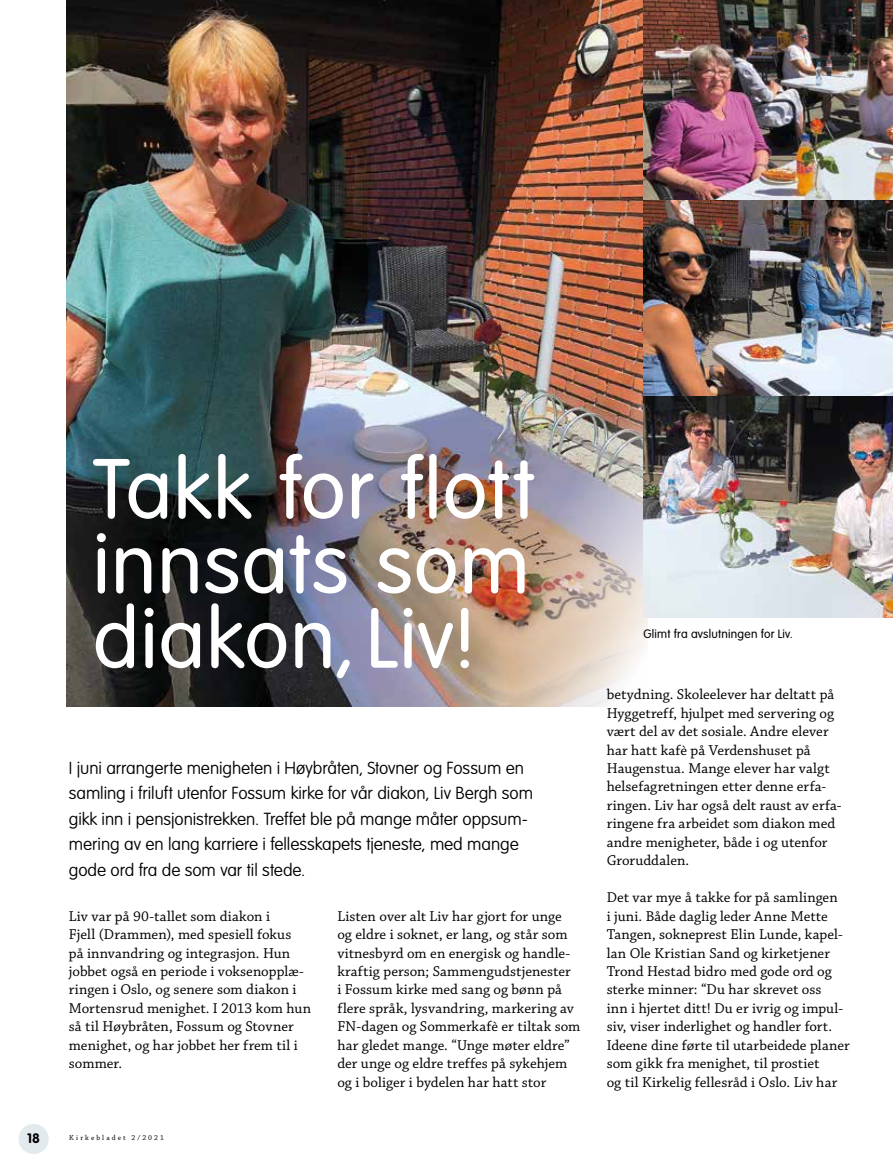
<style>
.page{position:relative;width:893px;height:1174px;background:#fff}
.page>*{position:absolute;margin:0;border:0;box-sizing:border-box;transform-origin:0 0}
.t1{font:300 83.4px/74.7px "VAG Rounded";letter-spacing:.015em;color:#fff;text-align:justify}
.t2{font:100 17.25px/25.5px "VAG Rounded";letter-spacing:-.005em;color:#000}
.t3{font:15px/18.5px "Chaparral Pro";letter-spacing:.005em;color:#000}
.t4{font:700 13.5px "VAG Rounded";color:#000}
.t5{font:300 12px "VAG Rounded";letter-spacing:.02em;color:#000}
.t6{font:7.5px "Chaparral Pro";letter-spacing:.27em;color:#000}
</style>
<div class="page">
<img style="left:66px;top:0;width:581px;height:706px">
<img style="left:643px;top:0;width:250px;height:200px">
<img style="left:643px;top:200px;width:250px;height:196px">
<img style="left:643px;top:396px;width:250px;height:222px">
<div style="left:19px;top:1123px;width:30px;height:31px;background:#e3eaee;border-radius:50%"></div>
<h1 class="t1" style="left:93px;top:451px;width:443px">Takk for flott innsats som diakon, Liv!</h1>
<p class="t2" style="left:69px;top:755px;width:466px">I juni arrangerte menigheten i Høybråten, Stovner og Fossum en samling i friluft utenfor Fossum kirke for vår diakon, Liv Bergh som gikk inn i pensjonistrekken. Treffet ble på mange måter oppsum&shy;mering av en lang karriere i fellesskapets tjeneste, med mange gode ord fra de som var til stede.</p>
<p class="t3" style="left:337px;top:907px;width:245px">Listen over alt Liv har gjort for unge<br>og eldre i soknet, er lang, og står som vitnesbyrd om en energisk og handle&shy;kraftig person; Sammengudstjenester<br>i Fossum kirke med sang og bønn på flere språk, lysvandring, markering av FN-dagen og Sommerkafè er tiltak som har gledet mange. “Unge møter eldre” der unge og eldre treffes på sykehjem og i boliger i bydelen har hatt stor</p>
<p class="t3" style="left:69px;top:907px;width:244px">Liv var på 90-tallet som diakon i<br>Fjell (Drammen), med spesiell fokus<br>på innvandring og integrasjon. Hun jobbet også en periode i voksenopplæ&shy;ringen i Oslo, og senere som diakon i<br>Mortensrud menighet. I 2013 kom hun så til Høybråten, Fossum og Stovner menighet, og har jobbet her frem til i sommer.</p>
<p class="t4" style="left:27px;top:1130px;width:14px">18</p>
<p class="t6" style="left:69px;top:1133px;width:96px">Kirkebladet 2/2021</p>
<p class="t5" style="left:644px;top:627px;width:151px">Glimt fra avslutningen for Liv.</p>
<p class="t3" style="left:607px;top:686px;width:236px">betydning. Skoleelever har deltatt på Hyggetreff, hjulpet med servering og vært del av det sosiale. Andre elever har hatt kafè på Verdenshuset på Haugenstua. Mange elever har valgt helsefagretningen etter denne erfa&shy;ringen. Liv har også delt raust av erfa&shy;ringene fra arbeidet som diakon med andre menigheter, både i og utenfor Groruddalen.</p>
<p class="t3" style="left:607px;top:888px;width:244px">Det var mye å takke for på samlingen<br>i juni. Både daglig leder Anne Mette Tangen, sokneprest Elin Lunde, kapel&shy;lan Ole Kristian Sand og kirketjener Trond Hestad bidro med gode ord og sterke minner: “Du har skrevet oss<br>inn i hjertet ditt! Du er ivrig og impul&shy;siv, viser inderlighet og handler fort.<br>Ideene dine førte til utarbeidede planer som gikk fra menighet, til prostiet<br>og til Kirkelig fellesråd i Oslo. Liv har</p>
</div>
